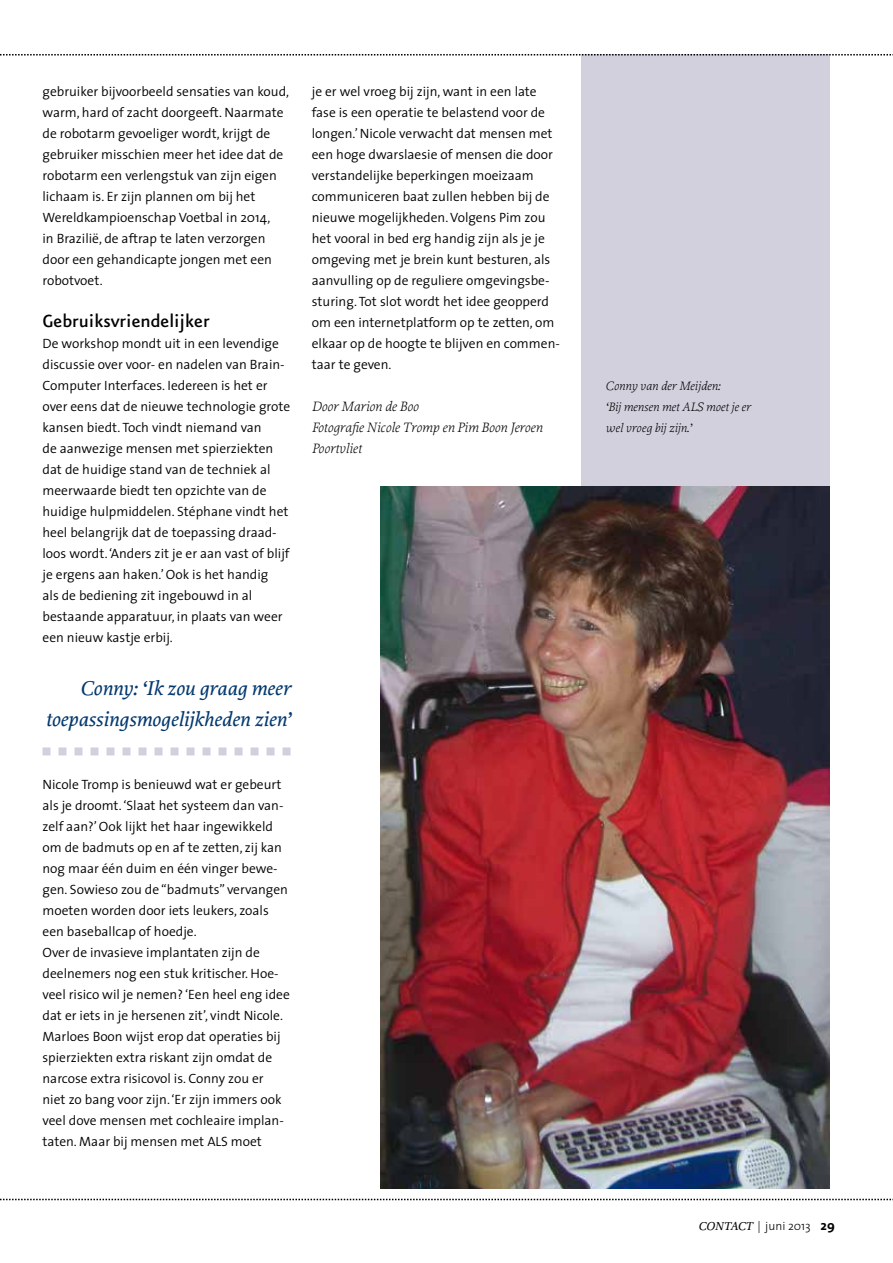
<style>
.page{position:relative;width:893px;height:1263px;background:#fff}
.page>*{position:absolute;margin:0;border:0;box-sizing:border-box;transform-origin:0 0}
.t1{font:italic 500 21px/31.5px "Proforma";color:#03386f;text-align:right}
.t2{font:500 21px "Eureka Sans";color:#000}
.t3{font:italic 300 14.25px/21px "Proforma";color:#000}
.t4{font:300 13.5px/21px "The Sans";color:#000}
.t5{font:italic 300 12.75px/21px "Proforma";color:#000}
.t6{font:300 12px "The Sans";color:#000}
.s1{font-family:"Proforma";font-weight:500;font-style:italic}
.s2{font-weight:700;font-size:13.5px}
</style>
<div class="page">
<svg style="left:0;top:1199px;width:893px;height:1px"></svg>
<div style="left:581px;top:54px;width:248px;height:467px;background:#d3d0de"></div>
<svg style="left:0;top:54px;width:893px;height:2px"></svg>
<img style="left:380px;top:486px;width:449px;height:702px">
<svg style="left:43px;top:747px;width:248px;height:8px"></svg>
<p class="t4" style="left:43px;top:81px;width:248px">gebruiker bijvoorbeeld sensaties van koud, warm, hard of zacht doorgeeft. Naarmate de robotarm gevoeliger wordt, krijgt de gebruiker misschien meer het idee dat de robotarm een verlengstuk van zijn eigen lichaam is. Er zijn plannen om bij het Wereldkampioenschap Voetbal in 2014,<br>in Brazilië, de aftrap te laten verzorgen door een gehandicapte jongen met een robotvoet.</p>
<h1 class="t2" style="left:43px;top:311px;width:169px">Gebruiksvriendelijker</h1>
<p class="t4" style="left:43px;top:333px;width:249px">De workshop mondt uit in een levendige discussie over voor- en nadelen van Brain-Computer Interfaces. Iedereen is het er over eens dat de nieuwe technologie grote kansen biedt. Toch vindt niemand van<br>de aanwezige mensen met spierziekten dat de huidige stand van de techniek al meerwaarde biedt ten opzichte van de huidige hulpmiddelen. Stéphane vindt het heel belangrijk dat de toepassing draad&shy;loos wordt. ‘Anders zit je er aan vast of blijf je ergens aan haken.’ Ook is het handig<br>als de bediening zit ingebouwd in al bestaande apparatuur, in plaats van weer een nieuw kastje erbij.</p>
<h1 class="t1" style="left:45px;top:671px;width:247px">Conny: ‘Ik zou graag meer toepassingsmogelijkheden zien’</h1>
<p class="t4" style="left:312px;top:81px;width:250px">je er wel vroeg bij zijn, want in een late fase is een operatie te belastend voor de longen.’ Nicole verwacht dat mensen met een hoge dwarslaesie of mensen die door verstandelijke beperkingen moeizaam communiceren baat zullen hebben bij de nieuwe mogelijkheden. Volgens Pim zou het vooral in bed erg handig zijn als je je omgeving met je brein kunt besturen, als aanvulling op de reguliere omgevingsbe&shy;sturing. Tot slot wordt het idee geopperd om een internetplatform op te zetten, om elkaar op de hoogte te blijven en commen&shy;taar te geven.</p>
<p class="t3" style="left:312px;top:395px;width:232px">Door Marion de Boo<br>Fotografie Nicole Tromp en Pim Boon Jeroen<br>Poortvliet</p>
<p class="t4" style="left:43px;top:774px;width:249px">Nicole Tromp is benieuwd wat er gebeurt als je droomt. ‘Slaat het systeem dan van&shy;zelf aan?’ Ook lijkt het haar ingewikkeld om de badmuts op en af te zetten, zij kan nog maar één duim en één vinger bewe&shy;gen. Sowieso zou de “badmuts” vervangen moeten worden door iets leukers, zoals een baseballcap of hoedje.<br>Over de invasieve implantaten zijn de deelnemers nog een stuk kritischer. Hoe&shy;veel risico wil je nemen? ‘Een heel eng idee dat er iets in je hersenen zit’, vindt Nicole.<br>Marloes Boon wijst erop dat operaties bij spierziekten extra riskant zijn omdat de narcose extra risicovol is. Conny zou er niet zo bang voor zijn. ‘Er zijn immers ook veel dove mensen met cochleaire implan&shy;taten. Maar bij mensen met ALS moet</p>
<p class="t5" style="left:606px;top:375px;width:147px">Conny van der Meijden:<br>‘Bij mensen met ALS moet je er wel vroeg bij zijn.’</p>
<p class="t6" style="left:699px;top:1216px;width:138px"><span class="s1">CONTACT</span> | juni 2013 <span class="s2">29</span></p>
</div>
